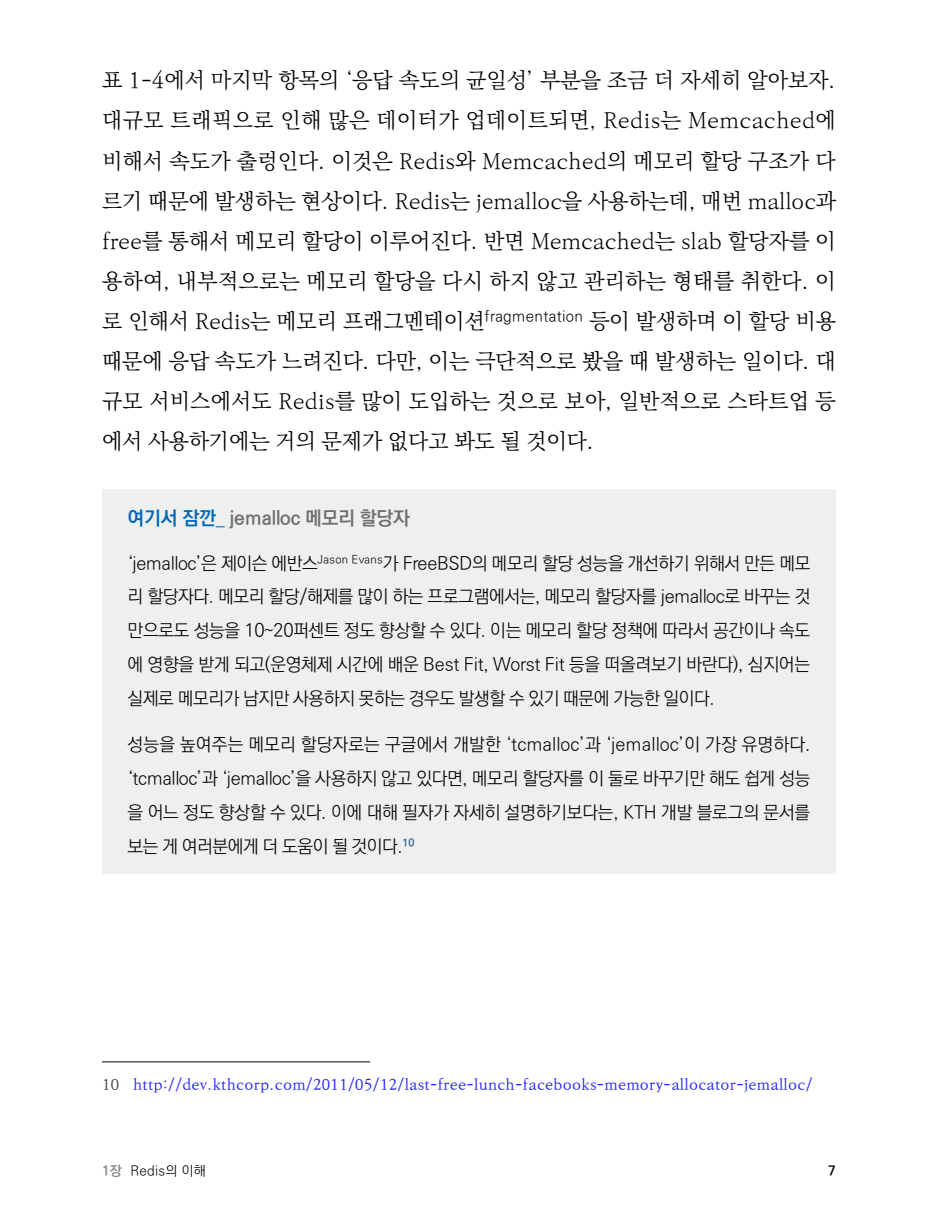
<style>
.page{position:relative;width:938px;height:1231px;background:#fff}
.page>*{position:absolute;margin:0;border:0;box-sizing:border-box;transform-origin:0 0}
.t1{font:21.6px/40.1px "Ko Pub Batang PL";letter-spacing:.01em;color:#000;text-align:justify}
.t2{font:19.12px "Ko Pub Dotum PB";color:#717070}
.t3{font:18px/33.8px "Ko Pub Dotum PL";letter-spacing:-.02em;color:#000;text-align:justify}
.t4{font:14.62px "Ko Pub Batang PM";letter-spacing:.025em;color:#2525fb}
.t5{font:13.5px "Ko Pub Dotum PL";letter-spacing:.02em;color:#000}
.t6{font:13.5px "Ko Pub Dotum PB";color:#000}
.s1{color:#0068b6}
.s2{font-family:"Ko Pub Dotum PL";color:#0068b6}
.s3{color:#4c4848}
.s4{font-family:"Ko Pub Dotum PB";color:#888889}
</style>
<div class="page">
<div style="left:102px;top:490px;width:734px;height:384px;background:#eeefef"></div>
<hr style="left:102px;top:1061px;width:268px;height:1px;background:#000">
<p class="t1" style="left:102px;top:62px;width:735px">표 1-4에서 마지막 항목의 ‘응답 속도의 균일성’ 부분을 조금 더 자세히 알아보자. 대규모 트래픽으로 인해 많은 데이터가 업데이트되면, Redis는 Memcached에 비해서 속도가 출렁인다. 이것은 Redis와 Memcached의 메모리 할당 구조가 다 르기 때문에 발생하는 현상이다. Redis는 jemalloc을 사용하는데, 매번 malloc과 free를 통해서 메모리 할당이 이루어진다. 반면 Memcached는 slab 할당자를 이 용하여, 내부적으로는 메모리 할당을 다시 하지 않고 관리하는 형태를 취한다. 이 로 인해서 Redis는 메모리 프래그멘테이션<sup>fragmentation</sup> 등이 발생하며 이 할당 비용 때문에 응답 속도가 느려진다. 다만, 이는 극단적으로 봤을 때 발생하는 일이다. 대 규모 서비스에서도 Redis를 많이 도입하는 것으로 보아, 일반적으로 스타트업 등 에서 사용하기에는 거의 문제가 없다고 봐도 될 것이다.<sup>10</sup></p>
<p class="t2" style="left:128px;top:509px;width:284px"><span class="s1">여기서 잠깐</span><span class="s2">_</span> jemalloc 메모리 할당자</p>
<p class="t3" style="left:128px;top:547px;width:684px">‘jemalloc’은 제이슨 에반스<sup>Jason</sup> <sup>Evans</sup>가 FreeBSD의 메모리 할당 성능을 개선하기 위해서 만든 메모 리 할당자다. 메모리 할당/해제를 많이 하는 프로그램에서는, 메모리 할당자를 jemalloc로 바꾸는 것 만으로도 성능을 10~20퍼센트 정도 향상할 수 있다. 이는 메모리 할당 정책에 따라서 공간이나 속도 에 영향을 받게 되고(운영체제 시간에 배운 Best Fit, Worst Fit 등을 떠올려보기 바란다), 심지어는 실제로 메모리가 남지만 사용하지 못하는 경우도 발생할 수 있기 때문에 가능한 일이다.</p>
<p class="t3" style="left:128px;top:729px;width:684px">성능을 높여주는 메모리 할당자로는 구글에서 개발한 ‘tcmalloc’과 ‘jemalloc’이 가장 유명하다. ‘tcmalloc’과 ‘jemalloc’을 사용하지 않고 있다면, 메모리 할당자를 이 둘로 바꾸기만 해도 쉽게 성능 을 어느 정도 향상할 수 있다. 이에 대해 필자가 자세히 설명하기보다는, KTH 개발 블로그의 문서를 보는 게 여러분에게 더 도움이 될 것이다.<sup>10</sup></p>
<p class="t4" style="left:102px;top:1077px;width:712px"><span class="s3">10　</span>http://dev.kthcorp.com/2011/05/12/last-free-lunch-facebooks-memory-allocator-jemalloc/</p>
<p class="t5" style="left:102px;top:1164px;width:105px"><span class="s4">1장</span> Redis의 이해</p>
<p class="t6" style="left:828px;top:1164px;width:9px">7</p>
</div>
